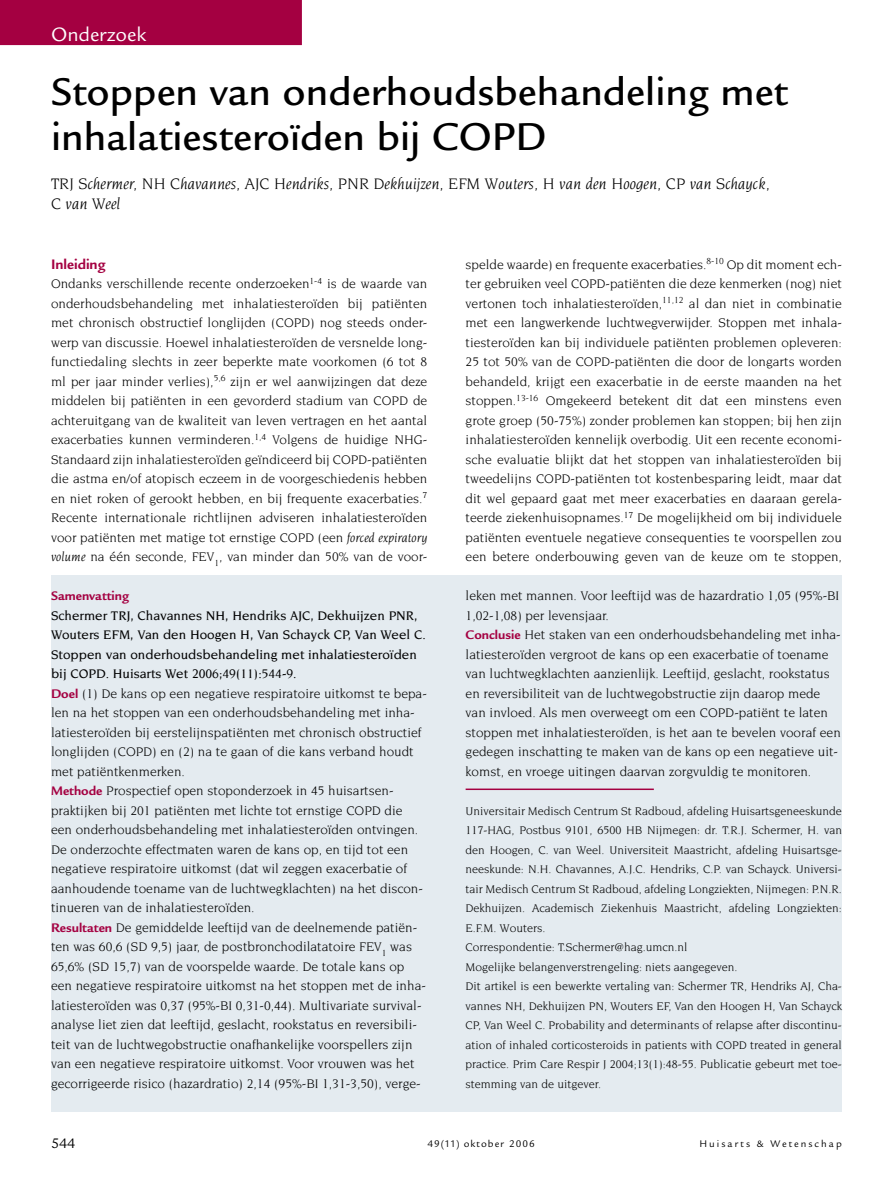
<style>
.page{position:relative;width:893px;height:1191px;background:#fff}
.page>*{position:absolute;margin:0;border:0;box-sizing:border-box;transform-origin:0 0}
.Artikelkop{font:500 42px/45px "Legacy Sans";color:#000}
.Rubriekskop{font:21px "Legacy Sans";color:#fff}
.Auteursgegevens{font:italic 16.5px/19.5px "Novarese";color:#000}
.Kop1{font:700 15px "Legacy Sans";color:#a40041}
.t1{font:15px "Legacy Sans";color:#000}
.Samenvatting{font:13.5px/19.5px "Novarese";color:#000}
.Samenvatting_lijn{font:13.5px/19.5px "Novarese";color:#000}
.Samenvatting-2{font:500 13.5px/19.5px "Novarese";color:#000}
.Kop_Samenvatting{font:700 13.5px "Legacy Sans";color:#a40041}
.Samenvatting_noot{font:12px/19.5px "Novarese";color:#000;text-align:justify}
.t2{font:10.5px "Legacy Sans";letter-spacing:.19em;color:#000}
.t3{font:10.5px "Legacy Sans";letter-spacing:.1em;color:#000}
.s1{font-style:italic}
.s2{font-family:"Legacy Sans";font-weight:700;color:#a40041}
</style>
<div class="page">
<div style="left:0;top:0;width:302px;height:45px;background:#a40041"></div>
<div style="left:51px;top:575px;width:791px;height:537px;background:#e4ebf0"></div>
<hr style="left:466px;top:788px;width:188px;height:2px;background:#a40041">
<p class="Rubriekskop" style="left:51px;top:22px;width:97px">Onderzoek</p>
<p class="Artikelkop" style="left:51px;top:70px;width:738px">Stoppen van onderhoudsbehandeling met inhalatiesteroïden bij COPD</p>
<p class="Auteursgegevens" style="left:51px;top:174px;width:720px">TRJ Schermer, NH Chavannes, AJC Hendriks, PNR Dekhuijzen, EFM Wouters, H van den Hoogen, CP van Schayck,<br>C van Weel</p>
<p class="Kop1" style="left:51px;top:255px;width:56px">Inleiding</p>
<p class="Samenvatting" style="left:51px;top:274px;width:378px;text-align:justify">Ondanks verschillende recente onderzoeken<sup>1-4</sup> is de waarde van onderhoudsbehandeling met inhalatiesteroïden bij patiënten met chronisch obstructief longlijden (COPD) nog steeds onder&shy;werp van discussie. Hoewel inhalatiesteroïden de versnelde long&shy;functiedaling slechts in zeer beperkte mate voorkomen (6 tot 8 ml per jaar minder verlies),<sup>5,6</sup> zijn er wel aanwijzingen dat deze middelen bij patiënten in een gevorderd stadium van COPD de achteruitgang van de kwaliteit van leven vertragen en het aantal exacerbaties kunnen verminderen.<sup>1,4</sup> Volgens de huidige NHG-Standaard zijn inhalatiesteroïden geïndiceerd bij COPD-patiënten die astma en/of atopisch eczeem in de voorgeschiedenis hebben en niet roken of gerookt hebben, en bij frequente exacerbaties.<sup>7<br></sup>Recente internationale richtlijnen adviseren inhalatiesteroïden voor patiënten met matige tot ernstige COPD (een <span class="s1">forced expiratory volume</span> na één seconde, FEV<sub>1</sub>, van minder dan 50% van de voor-</p>
<p class="Kop_Samenvatting" style="left:51px;top:588px;width:80px">Samenvatting</p>
<p class="Samenvatting-2" style="left:51px;top:605px;width:376px">Schermer TRJ, Chavannes NH, Hendriks AJC, Dekhuijzen PNR, Wouters EFM, Van den Hoogen H, Van Schayck CP, Van Weel C.<br>Stoppen van onderhoudsbehandeling met inhalatiesteroïden bij COPD. Huisarts Wet 2006;49(11):544-9.</p>
<p class="Samenvatting" style="left:51px;top:683px;width:377px"><span class="s2">Doel</span> (1) De kans op een negatieve respiratoire uitkomst te bepa&shy;len na het stoppen van een onderhoudsbehandeling met inha&shy;latiesteroïden bij eerstelijnspatiënten met chronisch obstructief longlijden (COPD) en (2) na te gaan of die kans verband houdt met patiëntkenmerken.</p>
<p class="Samenvatting" style="left:51px;top:781px;width:373px"><span class="s2">Methode</span> Prospectief open stoponderzoek in 45 huisartsen&shy;praktijken bij 201 patiënten met lichte tot ernstige COPD die een onderhoudsbehandeling met inhalatiesteroïden ontvingen.<br>De onderzochte effectmaten waren de kans op, en tijd tot een negatieve respiratoire uitkomst (dat wil zeggen exacerbatie of aanhoudende toename van de luchtwegklachten) na het discon&shy;tinueren van de inhalatiesteroïden.</p>
<p class="Samenvatting" style="left:51px;top:917px;width:376px"><span class="s2">Resultaten</span> De gemiddelde leeftijd van de deelnemende patiën&shy;ten was 60,6 (SD 9,5) jaar, de postbronchodilatatoire FEV<sub>1</sub> was 65,6% (SD 15,7) van de voorspelde waarde. De totale kans op een negatieve respiratoire uitkomst na het stoppen met de inha&shy;latiesteroïden was 0,37 (95%-BI 0,31-0,44). Multivariate survival&shy;analyse liet zien dat leeftijd, geslacht, rookstatus en reversibili&shy;teit van de luchtwegobstructie onafhankelijke voorspellers zijn van een negatieve respiratoire uitkomst. Voor vrouwen was het gecorrigeerde risico (hazardratio) 2,14 (95%-BI 1,31-3,50), verge-</p>
<p class="Samenvatting" style="left:466px;top:254px;width:378px;text-align:justify">spelde waarde) en frequente exacerbaties.<sup>8-10</sup> Op dit moment ech&shy;ter gebruiken veel COPD-patiënten die deze kenmerken (nog) niet vertonen toch inhalatiesteroïden,<sup>11,12</sup> al dan niet in combinatie met een langwerkende luchtwegverwijder. Stoppen met inhala&shy;tiesteroïden kan bij individuele patiënten problemen opleveren:<br>25 tot 50% van de COPD-patiënten die door de longarts worden behandeld, krijgt een exacerbatie in de eerste maanden na het stoppen.<sup>13-16</sup> Omgekeerd betekent dit dat een minstens even grote groep (50-75%) zonder problemen kan stoppen; bij hen zijn inhalatiesteroïden kennelijk overbodig. Uit een recente economi&shy;sche evaluatie blijkt dat het stoppen van inhalatiesteroïden bij tweedelijns COPD-patiënten tot kostenbesparing leidt, maar dat dit wel gepaard gaat met meer exacerbaties en daaraan gerela&shy;teerde ziekenhuisopnames.<sup>17</sup> De mogelijkheid om bij individuele patiënten eventuele negatieve consequenties te voorspellen zou een betere onderbouwing geven van de keuze om te stoppen,</p>
<p class="Samenvatting" style="left:466px;top:586px;width:375px">leken met mannen. Voor leeftijd was de hazardratio 1,05 (95%-BI<br>1,02-1,08) per levensjaar.</p>
<p class="Samenvatting_lijn" style="left:466px;top:625px;width:377px"><span class="s2">Conclusie</span> Het staken van een onderhoudsbehandeling met inha&shy;latiesteroïden vergroot de kans op een exacerbatie of toename van luchtwegklachten aanzienlijk. Leeftijd, geslacht, rookstatus en reversibiliteit van de luchtwegobstructie zijn daarop mede van invloed. Als men overweegt om een COPD-patiënt te laten stoppen met inhalatiesteroïden, is het aan te bevelen vooraf een gedegen inschatting te maken van de kans op een negatieve uit&shy;komst, en vroege uitingen daarvan zorgvuldig te monitoren.</p>
<p class="Samenvatting_noot" style="left:466px;top:801px;width:378px">Universitair Medisch Centrum St Radboud, afdeling Huisartsgeneeskunde 117-HAG, Postbus 9101, 6500 HB Nijmegen: dr. T.R.J. Schermer, H. van den Hoogen, C. van Weel. Universiteit Maastricht, afdeling Huisartsge&shy;neeskunde: N.H. Chavannes, A.J.C. Hendriks, C.P. van Schayck. Universi&shy;tair Medisch Centrum St Radboud, afdeling Longziekten, Nijmegen: P.N.R.<br>Dekhuijzen. Academisch Ziekenhuis Maastricht, afdeling Longziekten:<br>E.F.M. Wouters.</p>
<p class="Samenvatting_noot" style="left:466px;top:937px;width:223px">Correspondentie: T.Schermer@hag.umcn.nl</p>
<p class="Samenvatting_noot" style="left:466px;top:957px;width:273px">Mogelijke belangenverstrengeling: niets aangegeven.</p>
<p class="Samenvatting_noot" style="left:466px;top:976px;width:378px">Dit artikel is een bewerkte vertaling van: Schermer TR, Hendriks AJ, Cha&shy;vannes NH, Dekhuijzen PN, Wouters EF, Van den Hoogen H, Van Schayck CP, Van Weel C. Probability and determinants of relapse after discontinu&shy;ation of inhaled corticosteroids in patients with COPD treated in general practice. Prim Care Respir J 2004;13(1):48-55. Publicatie gebeurt met toe&shy;stemming van de uitgever.</p>
<p class="t1" style="left:51px;top:1134px;width:26px">544</p>
<p class="t3" style="left:427px;top:1138px;width:109px">49(11) oktober 2006</p>
<p class="t2" style="left:699px;top:1138px;width:144px">Huisarts &amp; Wetenschap</p>
</div>
